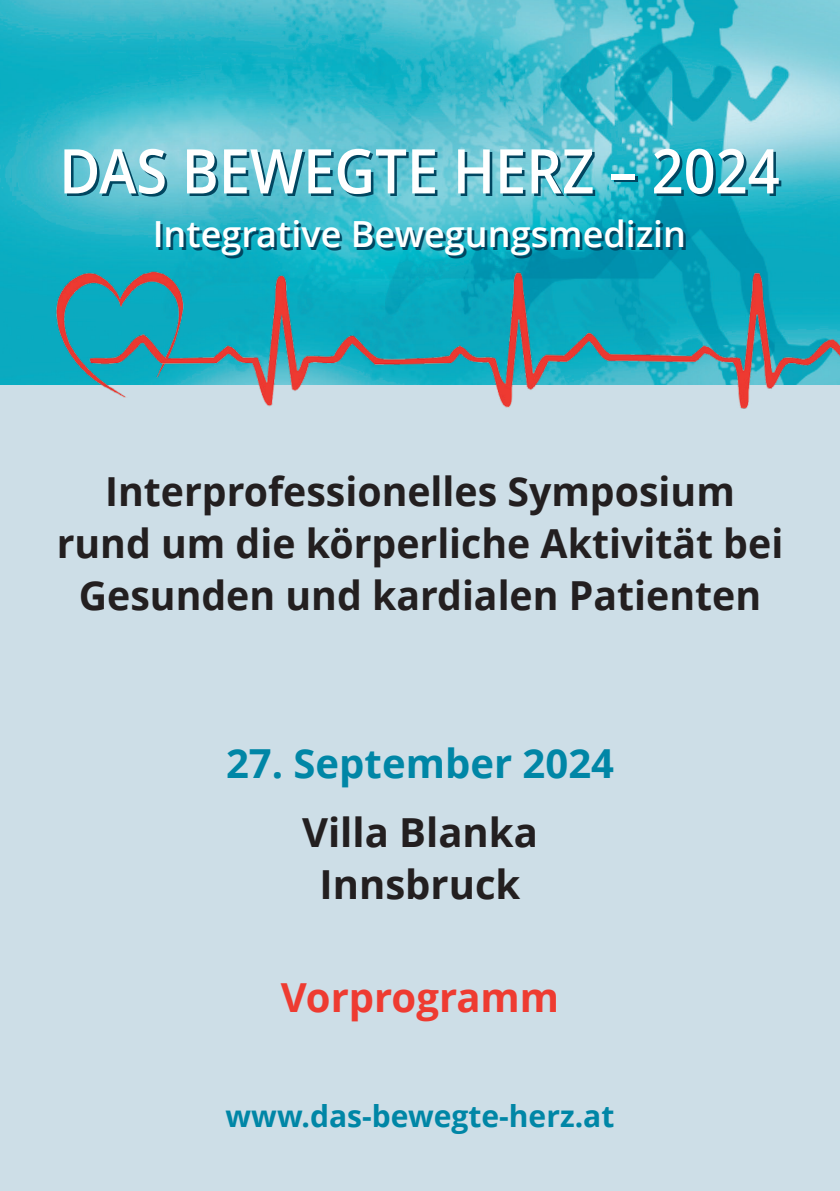
<style>
.page{position:relative;width:840px;height:1191px;background:#fff}
.page>*{position:absolute;margin:0;border:0;box-sizing:border-box;transform-origin:0 0}
.t1{font:600 61.6px "Open Sans";color:#fff;scale:.91 1}
.t2{font:700 40px/52px "Open Sans";color:#231f20;text-align:center}
.t3{font:700 40px "Open Sans";color:#0086a6}
.t4{font:700 40px "Open Sans";color:#ee3b31}
.t5{font:600 36px "Open Sans";color:#fff}
.t6{font:700 30px "Open Sans";color:#0086a6}
</style>
<div class="page">
<div style="left:0;top:0;width:839px;height:1191px;background:#cddee7"></div>
<img style="left:0;top:0;width:839px;height:384px">
<img style="left:49px;top:264px;width:146px;height:121px">
<img style="left:87px;top:272px;width:752px;height:137px">
<p class="t1" style="left:59px;top:128px;width:792px">DAS BEWEGTE HERZ – 2024</p>
<p class="t5" style="left:152px;top:209px;width:534px">Integrative Bewegungsmedizin</p>
<p class="t2" style="left:57px;top:464px;width:727px">Interprofessionelles Symposium rund um die körperliche Aktivität bei<br>Gesunden und kardialen Patienten</p>
<p class="t3" style="left:226px;top:735px;width:389px">27. September 2024</p>
<p class="t2" style="left:302px;top:805px;width:237px">Villa Blanka</p>
<p class="t2" style="left:319px;top:857px;width:202px">Innsbruck</p>
<p class="t4" style="left:280px;top:969px;width:280px">Vorprogramm</p>
<p class="t6" style="left:225px;top:1094px;width:390px">www.das-bewegte-herz.at</p>
</div>
